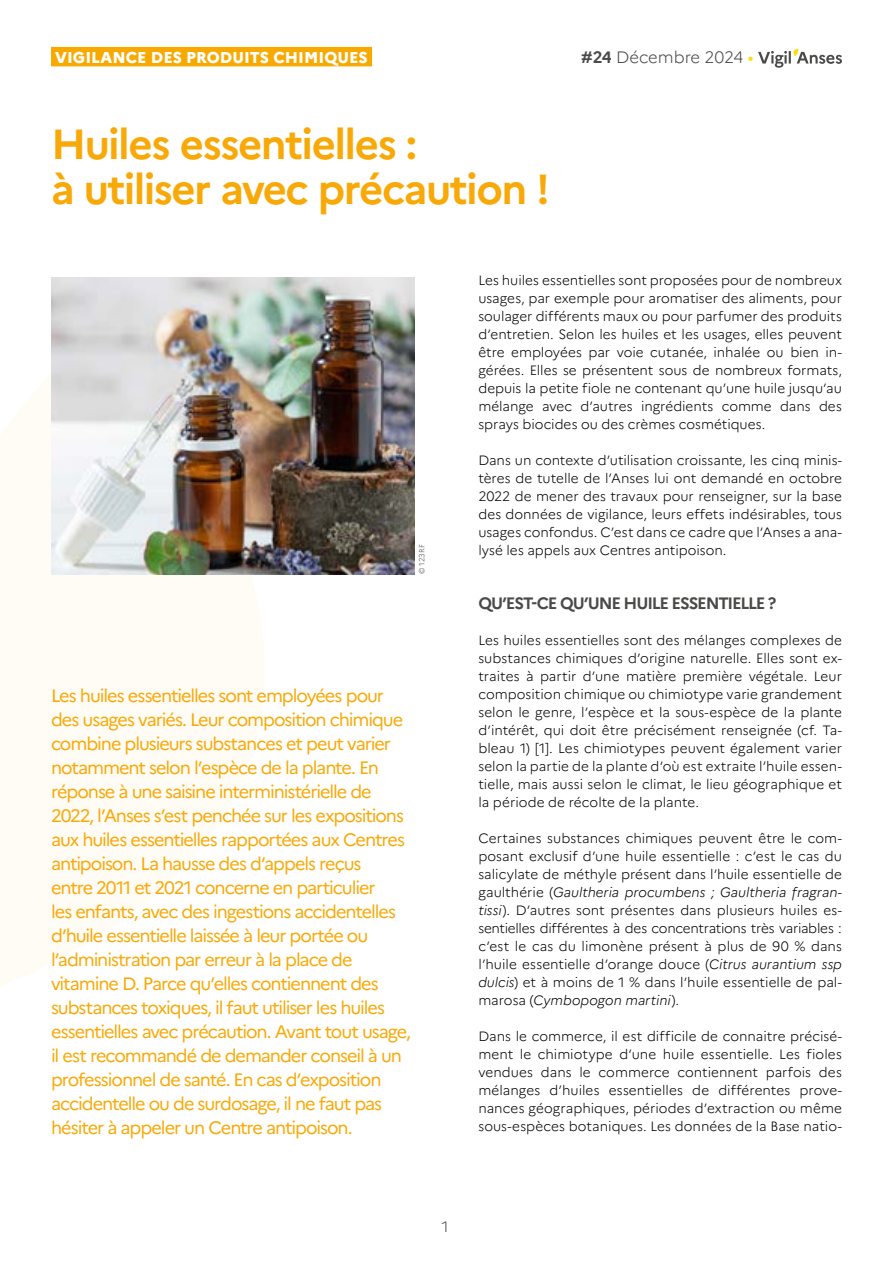
<style>
.page{position:relative;width:893px;height:1263px;background:#fff}
.page>*{position:absolute;margin:0;border:0;box-sizing:border-box;transform-origin:0 0}
.t1{font:700 42px/45px "Marianne";letter-spacing:-.035em;color:#f8a907}
.t2{font:18px/24px "Marianne";letter-spacing:-.06em;color:#f8a907}
.t3{font:700 16.5px "Marianne";letter-spacing:-.07em;color:#4a4a49}
.t4{font:300 16.5px "Marianne";color:#4a4a49}
.t5{font:800 15.75px "Marianne";color:#fff}
.t6{font:300 15px "Marianne";color:#4a4a49}
.t7{font:300 13.5px/18px "Marianne";color:#000;text-align:justify}
.t8{font:300 7.5px "Marianne";letter-spacing:.015em;color:#4a4a49}
.s1{font-weight:700}
.s2{font-weight:400;color:#fd0}
.s3{font-style:italic}
</style>
<div class="page">
<img style="left:51px;top:277px;width:364px;height:298px">
<div style="left:51px;top:47px;width:321px;height:19px;background:#f8a900"></div>
<svg style="left:758px;top:49px;width:84px;height:19px"></svg>
<p class="t5" style="left:55px;top:45px;width:314px">VIGILANCE DES PRODUITS CHIMIQUES</p>
<h1 class="t1" style="left:51px;top:118px;width:501px">Huiles essentielles :<br>à utiliser avec précaution !</h1>
<p class="t4" style="left:581px;top:45px;width:174px"><span class="s1">#24</span> Décembre 2024 <span class="s2">•</span></p>
<p class="t8" style="left:416px;top:574px;width:31px;rotate:-90deg">© 123RF</p>
<p class="t2" style="left:51px;top:682px;width:361px">Les huiles essentielles sont employées pour des usages variés. Leur composition chimique combine plusieurs substances et peut varier notamment selon l’espèce de la plante. En réponse à une saisine interministérielle de 2022, l’Anses s’est penchée sur les expositions aux huiles essentielles rapportées aux Centres antipoison. La hausse des d’appels reçus<br>entre 2011 et 2021 concerne en particulier<br>les enfants, avec des ingestions accidentelles d’huile essentielle laissée à leur portée ou l’administration par erreur à la place de vitamine D. Parce qu’elles contiennent des substances toxiques, il faut utiliser les huiles essentielles avec précaution. Avant tout usage, il est recommandé de demander conseil à un professionnel de santé. En cas d’exposition accidentelle ou de surdosage, il ne faut pas hésiter à appeler un Centre antipoison.</p>
<p class="t7" style="left:478px;top:270px;width:365px">Les huiles essentielles sont proposées pour de nombreux usages, par exemple pour aromatiser des aliments, pour soulager différents maux ou pour parfumer des produits d’entretien. Selon les huiles et les usages, elles peuvent être employées par voie cutanée, inhalée ou bien in&shy;gérées. Elles se présentent sous de nombreux formats, depuis la petite fiole ne contenant qu’une huile jusqu’au mélange avec d’autres ingrédients comme dans des sprays biocides ou des crèmes cosmétiques.</p>
<p class="t7" style="left:478px;top:450px;width:365px">Dans un contexte d’utilisation croissante, les cinq minis&shy;tères de tutelle de l’Anses lui ont demandé en octobre 2022 de mener des travaux pour renseigner, sur la base des données de vigilance, leurs effets indésirables, tous usages confondus. C’est dans ce cadre que l’Anses a ana&shy;lysé les appels aux Centres antipoison.</p>
<p class="t3" style="left:478px;top:590px;width:299px">QU’EST-CE QU’UNE HUILE ESSENTIELLE ?</p>
<p class="t7" style="left:478px;top:630px;width:365px">Les huiles essentielles sont des mélanges complexes de substances chimiques d’origine naturelle. Elles sont ex&shy;traites à partir d’une matière première végétale. Leur composition chimique ou chimiotype varie grandement selon le genre, l’espèce et la sous-espèce de la plante d’intérêt, qui doit être précisément renseignée (cf. Ta&shy;bleau 1) [1]. Les chimiotypes peuvent également varier selon la partie de la plante d’où est extraite l’huile essen&shy;tielle, mais aussi selon le climat, le lieu géographique et la période de récolte de la plante.</p>
<p class="t7" style="left:478px;top:828px;width:365px">Certaines substances chimiques peuvent être le com&shy;posant exclusif d’une huile essentielle : c’est le cas du salicylate de méthyle présent dans l’huile essentielle de gaulthérie (<span class="s3">Gaultheria procumbens ; Gaultheria fragran&shy;tissi</span>). D’autres sont présentes dans plusieurs huiles es&shy;sentielles différentes à des concentrations très variables : c’est le cas du limonène présent à plus de 90 % dans l’huile essentielle d’orange douce (<span class="s3">Citrus aurantium ssp dulcis</span>) et à moins de 1 % dans l’huile essentielle de pal&shy;marosa (<span class="s3">Cymbopogon martini</span>).</p>
<p class="t7" style="left:478px;top:1026px;width:365px">Dans le commerce, il est difficile de connaitre précisé&shy;ment le chimiotype d’une huile essentielle. Les fioles vendues dans le commerce contiennent parfois des mélanges d’huiles essentielles de différentes prove&shy;nances géographiques, périodes d’extraction ou même sous-espèces botaniques. Les données de la Base natio-</p>
<p class="t6" style="left:442px;top:1215px;width:8px">1</p>
</div>
